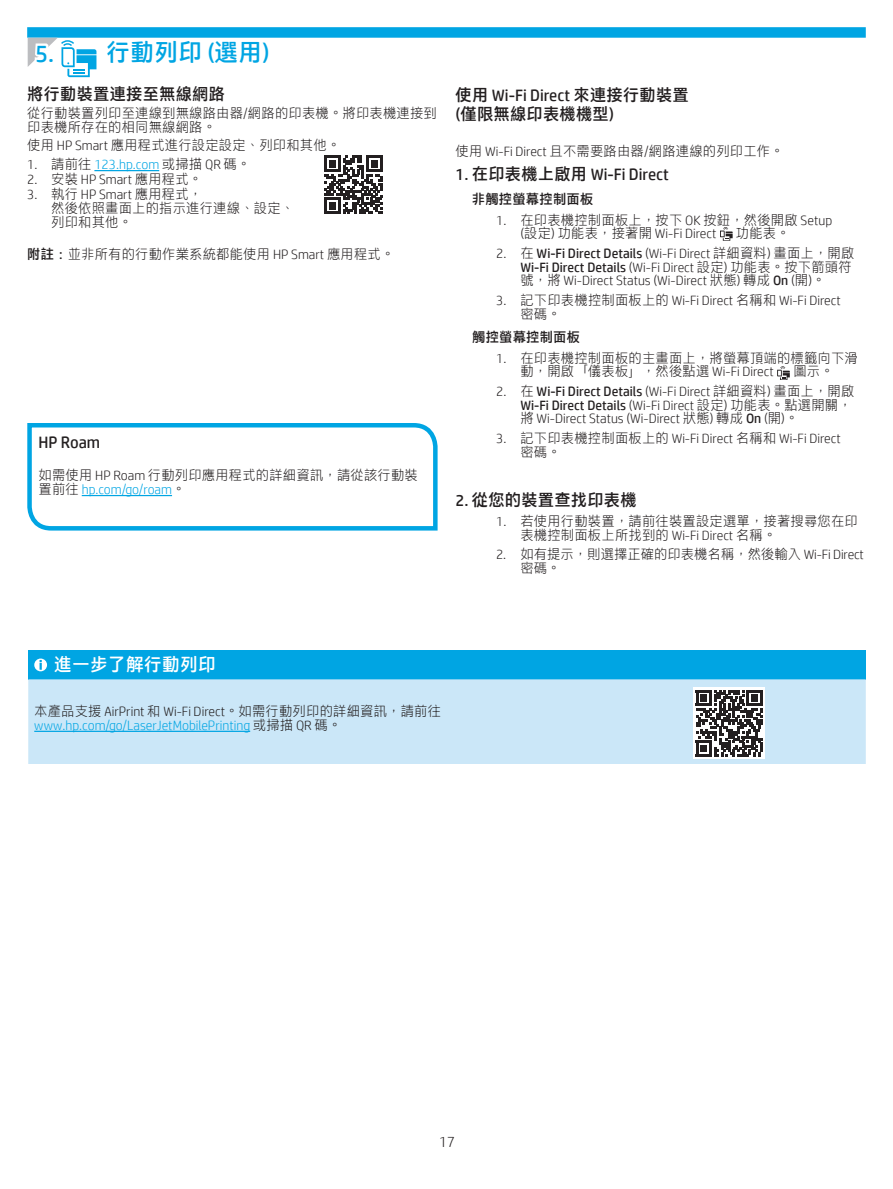
<style>
.page{position:relative;width:893px;height:1189px;background:#fff}
.page>*{position:absolute;margin:0;border:0;box-sizing:border-box;transform-origin:0 0}
.t1{font:24px "HP Simplified Hant";color:#00a5e3}
.t2{font:18px "HP Simplified Hant";color:#fff}
.t3{font:16.5px "HP Simplified";color:#231f20}
.t4{font:16.5px "HP Simplified Hant";color:#231f20}
.t5{font:300 15px "HP Simplified";color:#231f20}
.t6{font:300 13.5px/14px "HP Simplified Hant";color:#231f20}
.t7{font:300 13.5px/14px "HP Simplified";color:#231f20}
.t8{font:300 13.5px "HP Simplified";color:#00a5e3}
.t9{font:13.5px "HP Simplified Hant";color:#231f20}
.s1{font-family:"HP Simplified"}
.s2{color:#231f20}
.s3{font-family:"HP Simplified Hant";color:#231f20}
.s4{font-family:"HP Simplified Hant"}
.s5{font-weight:400}
</style>
<div class="page">
<div style="left:27px;top:27px;width:838px;height:11px;background:#00a5e3"></div>
<hr style="left:94px;top:170px;width:65px;height:1px;background:#00a5e3">
<svg style="left:28px;top:38px;width:68px;height:134px"></svg>
<svg style="left:720px;top:227px;width:12px;height:14px"></svg>
<svg style="left:777px;top:366px;width:12px;height:14px"></svg>
<div style="left:28px;top:650px;width:837px;height:29px;background:#00a5e3"></div>
<div style="left:28px;top:679px;width:837px;height:85px;background:#cbe7f8"></div>
<svg style="left:34px;top:658px;width:13px;height:13px"></svg>
<hr style="left:34px;top:730px;width:216px;height:2px;background:#00a5e3">
<svg style="left:693px;top:687px;width:71px;height:72px"></svg>
<svg style="left:696px;top:690px;width:66px;height:66px"></svg>
<svg style="left:27px;top:423px;width:411px;height:108px"></svg>
<svg style="left:324px;top:156px;width:58px;height:58px"></svg>
<h1 class="t1" style="left:35px;top:36px;width:236px"><span class="s1">5.</span> 行動列印 <span class="s1">(</span>選用<span class="s1">)</span></h1>
<p class="t4" style="left:27px;top:83px;width:199px">將行動裝置連接至無線網路</p>
<p class="t6" style="left:27px;top:105px;width:411px">從行動裝置列印至連線到無線路由器<span class="s1">/</span>網路的印表機。將印表機連接到印表機所存在的相同無線網路。</p>
<p class="t6" style="left:27px;top:137px;width:315px">使用 <span class="s1">HP Smart</span> 應用程式進行設定設定、列印和其他。</p>
<p class="t8" style="left:27px;top:156px;width:225px"><span class="s2">1.</span> <span class="s3">請前往</span> 123.hp.com <span class="s3">或掃描</span> <span class="s2">QR</span> <span class="s3">碼。</span></p>
<p class="t7" style="left:27px;top:172px;width:177px">2. <span class="s4">安裝</span> HP Smart <span class="s4">應用程式。</span></p>
<p class="t7" style="left:27px;top:187px;width:177px">3. <span class="s4">執行</span> HP Smart <span class="s4">應用程式，</span></p>
<p class="t6" style="left:51px;top:200px;width:244px">然後依照畫面上的指示進行連線、設定、列印和其他。</p>
<p class="t6" style="left:27px;top:246px;width:369px"><span class="s5">附註：</span>並非所有的行動作業系統都能使用 <span class="s1">HP Smart</span> 應用程式。</p>
<p class="t3" style="left:39px;top:431px;width:63px">HP Roam</p>
<p class="t6" style="left:39px;top:468px;width:381px">如需使用 <span class="s1">HP Roam</span> 行動列印應用程式的詳細資訊，請從該行動裝</p>
<p class="t8" style="left:39px;top:480px;width:148px"><span class="s3">置前往</span> hp.com/go/roam<span class="s3">。</span></p>
<p class="t3" style="left:455px;top:84px;width:235px"><span class="s4">使用</span> Wi-Fi Direct <span class="s4">來連接行動裝置</span></p>
<p class="t4" style="left:455px;top:104px;width:160px"><span class="s1">(</span>僅限無線印表機機型<span class="s1">)</span></p>
<p class="t6" style="left:455px;top:143px;width:330px">使用 <span class="s1">Wi-Fi Direct</span> 且不需要路由器<span class="s1">/</span>網路連線的列印工作。</p>
<p class="t3" style="left:455px;top:163px;width:215px">1. <span class="s4">在印表機上啟用</span> Wi-Fi Direct</p>
<p class="t9" style="left:472px;top:190px;width:123px">非觸控螢幕控制面板</p>
<p class="t6" style="left:496px;top:212px;width:337px"><span class="s1">1.</span> 在印表機控制面板上，按下 <span class="s1">OK</span> 按鈕，然後開啟 <span class="s1">Setup</span></p>
<p class="t7" style="left:520px;top:226px;width:197px">(<span class="s4">設定</span>) <span class="s4">功能表，接著開</span> Wi-Fi Direct</p>
<p class="t6" style="left:735px;top:226px;width:55px">功能表。</p>
<p class="t7" style="left:520px;top:246px;width:335px;text-indent:-24px">2. <span class="s4">在</span> <span class="s5">Wi-Fi Direct Details</span> (Wi-Fi Direct <span class="s4">詳細資料</span>) <span class="s4">畫面上，開啟<br></span><span class="s5">Wi-Fi Direct Details</span> (Wi-Fi Direct <span class="s4">設定</span>) <span class="s4">功能表。按下箭頭符號，將</span> Wi-Direct Status (Wi-Direct <span class="s4">狀態</span>) <span class="s4">轉成</span> <span class="s5">On</span> (<span class="s4">開</span>)<span class="s4">。</span></p>
<p class="t7" style="left:496px;top:293px;width:346px">3. <span class="s4">記下印表機控制面板上的</span> Wi-Fi Direct <span class="s4">名稱和</span> Wi-Fi Direct</p>
<p class="t6" style="left:520px;top:306px;width:42px">密碼。</p>
<p class="t9" style="left:472px;top:328px;width:109px">觸控螢幕控制面板</p>
<p class="t6" style="left:520px;top:350px;width:339px;text-indent:-24px"><span class="s1">1.</span> 在印表機控制面板的主畫面上，將螢幕頂端的標籤向下滑動，開啟「儀表板」，然後點選 <span class="s1">Wi-Fi Direct</span></p>
<p class="t6" style="left:793px;top:364px;width:42px">圖示。</p>
<p class="t7" style="left:520px;top:383px;width:335px;text-indent:-24px">2. <span class="s4">在</span> <span class="s5">Wi-Fi Direct Details</span> (Wi-Fi Direct <span class="s4">詳細資料</span>) <span class="s4">畫面上，開啟<br></span><span class="s5">Wi-Fi Direct Details</span> (Wi-Fi Direct <span class="s4">設定</span>) <span class="s4">功能表。點選開關，將</span> Wi-Direct Status (Wi-Direct <span class="s4">狀態</span>) <span class="s4">轉成</span> <span class="s5">On</span> (<span class="s4">開</span>)<span class="s4">。</span></p>
<p class="t7" style="left:496px;top:430px;width:346px">3. <span class="s4">記下印表機控制面板上的</span> Wi-Fi Direct <span class="s4">名稱和</span> Wi-Fi Direct</p>
<p class="t6" style="left:520px;top:444px;width:42px">密碼。</p>
<p class="t4" style="left:455px;top:490px;width:183px"><span class="s1">2.</span> 從您的裝置查找印表機</p>
<p class="t6" style="left:520px;top:513px;width:339px;text-indent:-24px"><span class="s1">1.</span> 若使用行動裝置，請前往裝置設定選單，接著搜尋您在印表機控制面板上所找到的 <span class="s1">Wi-Fi Direct</span> 名稱。</p>
<p class="t6" style="left:520px;top:546px;width:345px;text-indent:-24px"><span class="s1">2.</span> 如有提示，則選擇正確的印表機名稱，然後輸入 <span class="s1">Wi-Fi Direct</span>密碼。</p>
<h2 class="t2" style="left:54px;top:653px;width:164px">進一步了解行動列印</h2>
<p class="t6" style="left:34px;top:703px;width:408px">本產品支援 <span class="s1">AirPrint</span> 和 <span class="s1">Wi-Fi Direct</span>。如需行動列印的詳細資訊，請前往</p>
<p class="t8" style="left:34px;top:716px;width:309px">www.hp.com/go/LaserJetMobilePrinting <span class="s3">或掃描</span> <span class="s2">QR</span> <span class="s3">碼。</span></p>
<p class="t5" style="left:439px;top:1131px;width:18px">17</p>
</div>
